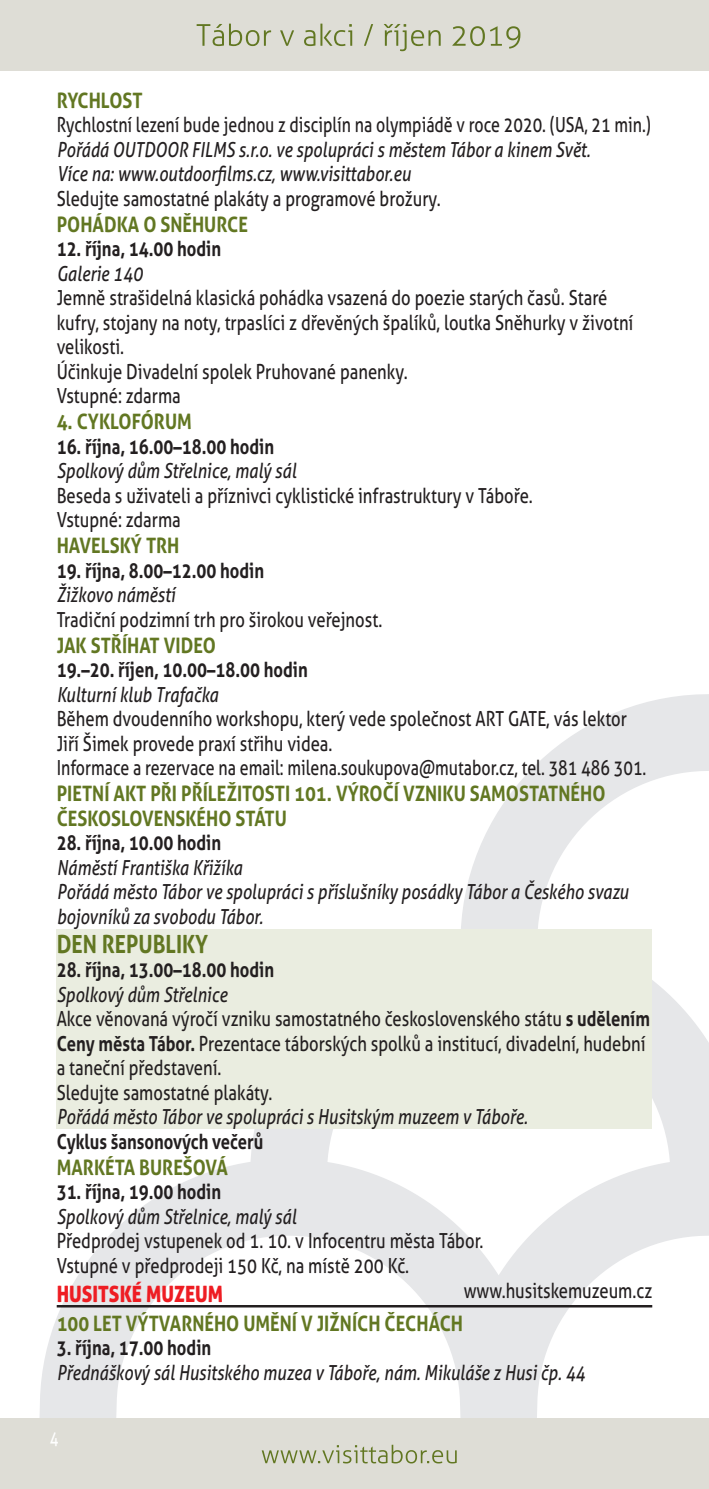
<style>
.page{position:relative;width:709px;height:1489px;background:#fff}
.page>*{position:absolute;margin:0;border:0;box-sizing:border-box;transform-origin:0 0}
.t1{font:700 25px "Aller";color:#627722;scale:.85 1}
.t2{font:22.5px "Aller Display";color:#ee1d23;scale:.85 1}
.t3{font:700 21.25px/24.5px "Aller";color:#627722;scale:.85 1}
.t4{font:20.75px/24.5px "Aller";color:#231f20;scale:.8 1}
.t5{font:italic 20.75px/24.5px "Aller";color:#231f20;scale:.8 1}
.t6{font:700 20.75px "Aller";color:#231f20;scale:.8 1}
.t7{font:20.75px "Aller";color:#231f20;scale:.77 1}
.t8{font:19.25px "Aller";color:#fff;scale:.75 1}
.s1{font-style:italic}
.s2{font-weight:700}
</style>
<div class="page">
<svg style="left:40px;top:694px;width:668px;height:723px"></svg>
<div style="left:0;top:0;width:709px;height:71px;background:#deddd6"></div>
<div style="left:0;top:1417px;width:709px;height:71px;background:#deddd6"></div>
<svg style="left:197px;top:24px;width:74px;height:22px"></svg>
<svg style="left:280px;top:30px;width:14px;height:16px"></svg>
<svg style="left:304px;top:24px;width:48px;height:22px"></svg>
<svg style="left:364px;top:24px;width:9px;height:22px"></svg>
<svg style="left:383px;top:24px;width:57px;height:27px"></svg>
<svg style="left:452px;top:26px;width:68px;height:23px"></svg>
<svg style="left:262px;top:1444px;width:195px;height:19px"></svg>
<svg style="left:708px;top:694px;width:1px;height:724px"></svg>
<div style="left:57px;top:929px;width:595px;height:200px;background:#eaede0"></div>
<hr style="left:57px;top:1304px;width:595px;height:3px;background:#231f20">
<p class="t3" style="left:57px;top:88px;width:103px">RYCHLOST</p>
<p class="t7" style="left:57px;top:113px;width:773px">Rychlostní lezení bude jednou z disciplín na olympiádě v roce 2020. (USA, 21 min.)</p>
<p class="t5" style="left:57px;top:137px;width:668px">Pořádá OUTDOOR FILMS s.r.o. ve spolupráci s městem Tábor a kinem Svět.<br>Více na: www.outdoorfilms.cz, www.visittabor.eu</p>
<p class="t4" style="left:57px;top:186px;width:481px">Sledujte samostatné plakáty a programové brožury.</p>
<p class="t3" style="left:57px;top:212px;width:226px">POHÁDKA O SNĚHURCE</p>
<p class="t6" style="left:57px;top:237px;width:207px">12. října, 14.00 hodin</p>
<p class="t5" style="left:57px;top:261px;width:109px">Galerie 140</p>
<p class="t4" style="left:57px;top:286px;width:722px">Jemně strašidelná klasická pohádka vsazená do poezie starých časů. Staré kufry, stojany na noty, trpaslíci z dřevěných špalíků, loutka Sněhurky v životní velikosti.<br>Účinkuje Divadelní spolek Pruhované panenky.<br>Vstupné: zdarma</p>
<p class="t3" style="left:57px;top:410px;width:160px">4. CYKLOFÓRUM</p>
<p class="t6" style="left:57px;top:434px;width:273px">16. října, 16.00–18.00 hodin</p>
<p class="t5" style="left:57px;top:459px;width:301px">Spolkový dům Střelnice, malý sál</p>
<p class="t4" style="left:57px;top:483px;width:596px">Beseda s uživateli a příznivci cyklistické infrastruktury v Táboře.<br>Vstupné: zdarma</p>
<p class="t3" style="left:57px;top:533px;width:146px">HAVELSKÝ TRH</p>
<p class="t6" style="left:57px;top:558px;width:261px">19. října, 8.00–12.00 hodin</p>
<p class="t5" style="left:57px;top:583px;width:150px">Žižkovo náměstí</p>
<p class="t4" style="left:57px;top:607px;width:408px">Tradiční podzimní trh pro širokou veřejnost.</p>
<p class="t3" style="left:57px;top:633px;width:189px">JAK STŘÍHAT VIDEO</p>
<p class="t6" style="left:57px;top:658px;width:315px">19.–20. říjen, 10.00–18.00 hodin</p>
<p class="t5" style="left:57px;top:682px;width:203px">Kulturní klub Trafačka</p>
<p class="t4" style="left:57px;top:707px;width:738px">Během dvoudenního workshopu, který vede společnost ART GATE, vás lektor<br>Jiří Šimek provede praxí střihu videa.<br>Informace a rezervace na email: milena.soukupova@mutabor.cz, tel. 381 486 301.</p>
<p class="t3" style="left:57px;top:781px;width:647px">PIETNÍ AKT PŘI PŘÍLEŽITOSTI 101. VÝROČÍ VZNIKU SAMOSTATNÉHO<br>ČESKOSLOVENSKÉHO STÁTU</p>
<p class="t6" style="left:57px;top:830px;width:207px">28. října, 10.00 hodin</p>
<p class="t5" style="left:57px;top:855px;width:716px">Náměstí Františka Křižíka<br>Pořádá město Tábor ve spolupráci s příslušníky posádky Tábor a Českého svazu bojovníků za svobodu Tábor.</p>
<p class="t1" style="left:57px;top:929px;width:180px">DEN REPUBLIKY</p>
<p class="t6" style="left:57px;top:957px;width:273px">28. října, 13.00–18.00 hodin</p>
<p class="t4" style="left:57px;top:982px;width:743px"><span class="s1">Spolkový dům Střelnice<br></span>Akce věnovaná výročí vzniku samostatného československého státu <span class="s2">s udělením Ceny města Tábor.</span> Prezentace táborských spolků a institucí, divadelní, hudební a taneční představení.<br>Sledujte samostatné plakáty.</p>
<p class="t5" style="left:57px;top:1104px;width:590px">Pořádá město Tábor ve spolupráci s Husitským muzeem v Táboře.</p>
<p class="t6" style="left:57px;top:1129px;width:260px">Cyklus šansonových večerů</p>
<p class="t3" style="left:57px;top:1155px;width:203px">MARKÉTA BUREŠOVÁ</p>
<p class="t6" style="left:57px;top:1179px;width:207px">31. října, 19.00 hodin</p>
<p class="t5" style="left:57px;top:1204px;width:301px">Spolkový dům Střelnice, malý sál</p>
<p class="t4" style="left:57px;top:1228px;width:535px">Předprodej vstupenek od 1. 10. v Infocentru města Tábor.<br>Vstupné v předprodeji 150 Kč, na místě 200 Kč.</p>
<p class="t2" style="left:57px;top:1280px;width:197px">HUSITSKÉ MUZEUM</p>
<p class="t4" style="left:464px;top:1278px;width:237px">www.husitskemuzeum.cz</p>
<p class="t3" style="left:57px;top:1311px;width:479px">100 LET VÝTVARNÉHO UMĚNÍ V JIŽNÍCH ČECHÁCH</p>
<p class="t6" style="left:57px;top:1335px;width:195px">3. října, 17.00 hodin</p>
<p class="t5" style="left:57px;top:1360px;width:662px">Přednáškový sál Husitského muzea v Táboře, nám. Mikuláše z Husi čp. 44</p>
<p class="t8" style="left:50px;top:1426px;width:13px">4</p>
</div>
